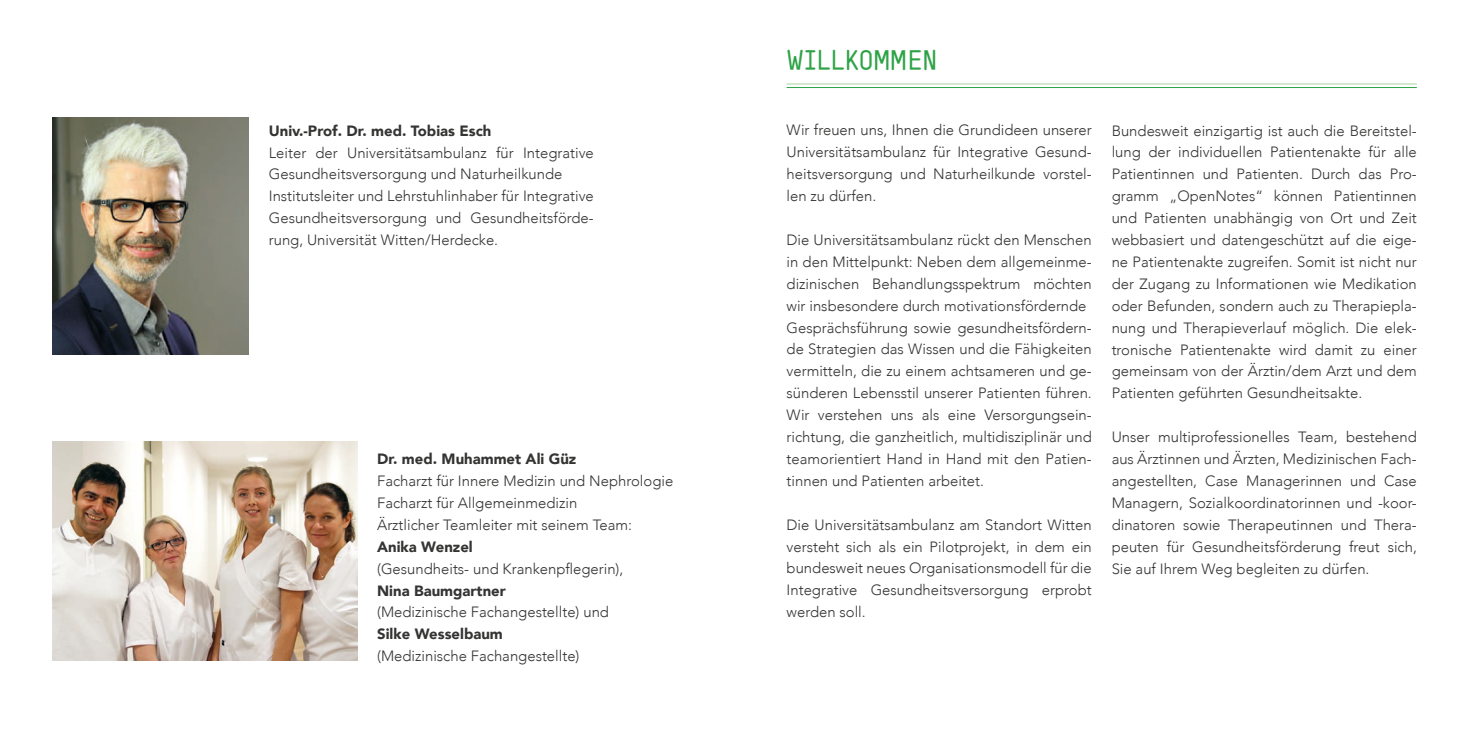
<style>
.page{position:relative;width:1469px;height:735px;background:#fff}
.page>*{position:absolute;margin:0;border:0;box-sizing:border-box;transform-origin:0 0}
.t1{font:700 28px "TSTAR Mono Round";letter-spacing:-.08em;color:#2da346}
.t2{font:300 14.88px/21.9px "Avenir";color:#343433;text-align:justify}
.t3{font:900 14.88px "Avenir";color:#343433}
</style>
<div class="page">
<img style="left:52px;top:118px;width:197px;height:236px">
<hr style="left:786px;top:83px;width:630px;height:1px;background:#acd0a2">
<hr style="left:786px;top:87px;width:630px;height:1px;background:#2da346">
<img style="left:52px;top:441px;width:305px;height:219px">
<p class="t3" style="left:269px;top:118px;width:224px">Univ.-Prof. Dr. med. Tobias Esch</p>
<p class="t2" style="left:269px;top:141px;width:326px;text-align:left">Leiter der Universitätsambulanz für Integrative Gesundheitsversorgung und Naturheilkunde Institutsleiter und Lehrstuhlinhaber für Integrative Gesundheitsversorgung und Gesundheitsförde&shy;rung, Universität Witten/Herdecke.</p>
<p class="t3" style="left:377px;top:446px;width:201px">Dr. med. Muhammet Ali Güz</p>
<p class="t2" style="left:377px;top:469px;width:298px;text-align:left">Facharzt für Innere Medizin und Nephrologie<br>Facharzt für Allgemeinmedizin<br>Ärztlicher Teamleiter mit seinem Team:</p>
<p class="t3" style="left:377px;top:533px;width:97px">Anika Wenzel</p>
<p class="t2" style="left:377px;top:557px;width:248px">(Gesundheits- und Krankenpflegerin),</p>
<p class="t3" style="left:377px;top:577px;width:130px">Nina Baumgartner</p>
<p class="t2" style="left:377px;top:601px;width:233px">(Medizinische Fachangestellte) und</p>
<p class="t3" style="left:377px;top:621px;width:127px">Silke Wesselbaum</p>
<p class="t2" style="left:377px;top:645px;width:204px">(Medizinische Fachangestellte)</p>
<h1 class="t1" style="left:786px;top:43px;width:153px">WILLKOMMEN</h1>
<p class="t2" style="left:786px;top:119px;width:307px">Wir freuen uns, Ihnen die Grundideen unserer Universitätsambulanz für Integrative Gesund&shy;heitsversorgung und Naturheilkunde vorstel&shy;len zu dürfen.</p>
<p class="t2" style="left:786px;top:229px;width:307px;text-align:left">Die Universitätsambulanz rückt den Menschen in den Mittelpunkt: Neben dem allgemeinme&shy;dizinischen Behandlungsspektrum möchten wir insbesondere durch motivationsfördernde Gesprächsführung sowie gesundheitsfördern&shy;de Strategien das Wissen und die Fähigkeiten vermitteln, die zu einem achtsameren und ge&shy;sünderen Lebensstil unserer Patienten führen.<br>Wir verstehen uns als eine Versorgungsein&shy;richtung, die ganzheitlich, multidisziplinär und teamorientiert Hand in Hand mit den Patien&shy;tinnen und Patienten arbeitet.</p>
<p class="t2" style="left:786px;top:513px;width:307px">Die Universitätsambulanz am Standort Witten versteht sich als ein Pilotprojekt, in dem ein bundesweit neues Organisationsmodell für die Integrative Gesundheitsversorgung erprobt werden soll.</p>
<p class="t2" style="left:1111px;top:119px;width:307px">Bundesweit einzigartig ist auch die Bereitstel&shy;lung der individuellen Patientenakte für alle Patientinnen und Patienten. Durch das Pro&shy;gramm „OpenNotes“ können Patientinnen und Patienten unabhängig von Ort und Zeit webbasiert und datengeschützt auf die eige&shy;ne Patientenakte zugreifen. Somit ist nicht nur der Zugang zu Informationen wie Medikation oder Befunden, sondern auch zu Therapiepla&shy;nung und Therapieverlauf möglich. Die elek&shy;tronische Patientenakte wird damit zu einer gemeinsam von der Ärztin/dem Arzt und dem Patienten geführten Gesundheitsakte.</p>
<p class="t2" style="left:1111px;top:426px;width:307px">Unser multiprofessionelles Team, bestehend aus Ärztinnen und Ärzten, Medizinischen Fach&shy;angestellten, Case Managerinnen und Case Managern, Sozialkoordinatorinnen und -koor&shy;dinatoren sowie Therapeutinnen und Thera&shy;peuten für Gesundheitsförderung freut sich, Sie auf Ihrem Weg begleiten zu dürfen.</p>
</div>
